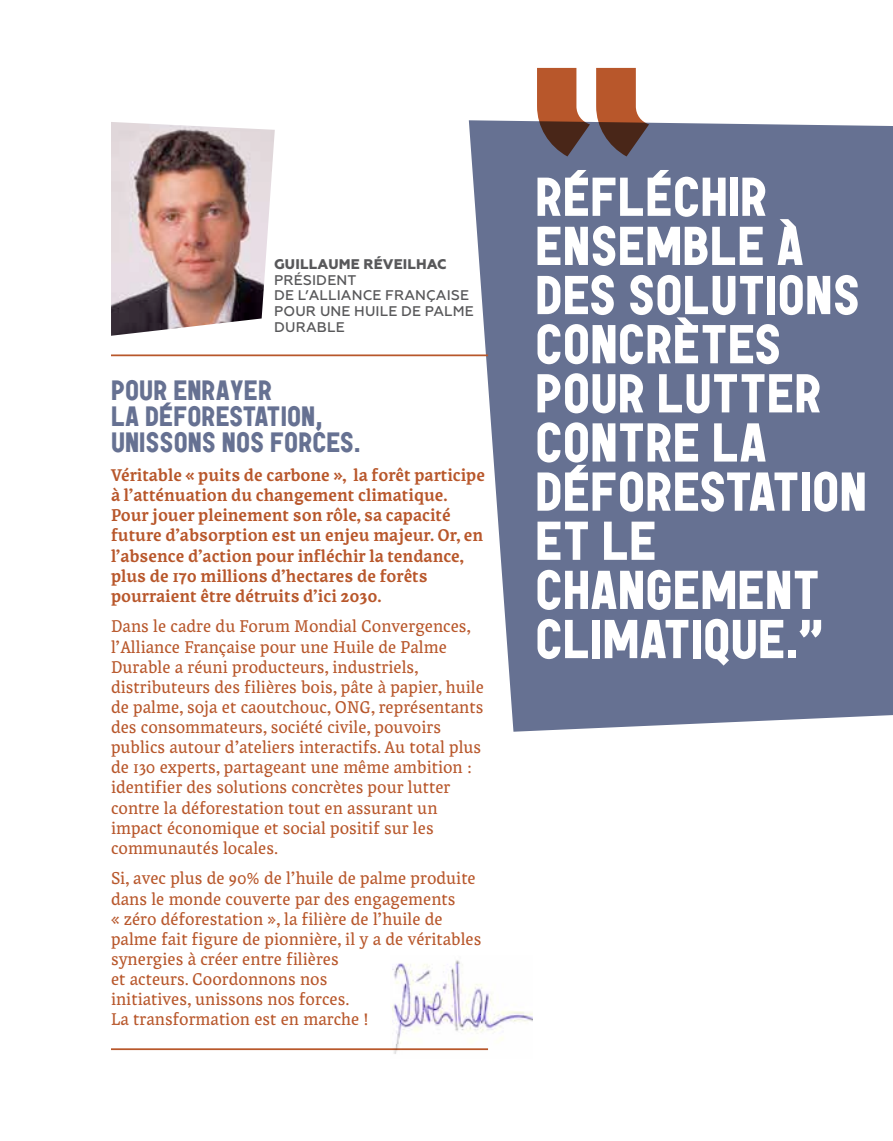
<style>
.page{position:relative;width:893px;height:1141px;background:#fff}
.page>*{position:absolute;margin:0;border:0;box-sizing:border-box;transform-origin:0 0}
.t1{font:900 54.6px/49.2px "Garaje 53 Unicase";color:#fff}
.t2{font:900 28px "Garaje 53 Unicase";color:#667192}
.t3{font:17.5px/20.1px "Coline 1";color:#b8572b}
.t4{font:700 17.5px/20.1px "Coline 1";color:#b8572b}
.t5{font:500 14px/15.8px "Geometria";letter-spacing:.01em;color:#58585a}
.t6{font:800 14px "Geometria";letter-spacing:.01em;color:#58585a}
</style>
<div class="page">
<svg style="left:469px;top:120px;width:424px;height:612px;background:#707a99"></svg>
<svg style="left:537px;top:68px;width:112px;height:88px"></svg>
<img style="left:111px;top:122px;width:164px;height:214px">
<hr style="left:111px;top:354px;width:377px;height:2px;background:#b8572b">
<hr style="left:111px;top:1048px;width:377px;height:2px;background:#b8572b">
<img style="left:391px;top:960px;width:141px;height:94px">
<p class="t6" style="left:274px;top:256px;width:174px">GUILLAUME RÉVEILHAC</p>
<p class="t5" style="left:274px;top:272px;width:201px">PRÉSIDENT<br>DE L’ALLIANCE FRANÇAISE<br>POUR UNE HUILE DE PALME<br>DURABLE</p>
<h2 class="t2" style="left:111px;top:372px;width:15px">POUR</h2>
<h2 class="t2" style="left:173px;top:372px;width:15px">ENRA</h2>
<h2 class="t2" style="left:230px;top:372px;width:29px">YER</h2>
<h2 class="t2" style="left:111px;top:398px;width:49px">LA DÉFORESTATION</h2>
<h2 class="t2" style="left:315px;top:398px;width:9px">,</h2>
<h2 class="t2" style="left:111px;top:425px;width:14px">UNISSONS</h2>
<h2 class="t2" style="left:222px;top:425px;width:63px">NOS FORCES</h2>
<h2 class="t2" style="left:354px;top:425px;width:8px">.</h2>
<p class="t4" style="left:111px;top:465px;width:376px">Véritable « puits de carbone », la forêt participe à l’atténuation du changement climatique.<br>Pour jouer pleinement son rôle, sa capacité future d’absorption est un enjeu majeur. Or, en l’absence d’action pour infléchir la tendance, plus de 170 millions d’hectares de forêts pourraient être détruits d’ici 2030.</p>
<p class="t3" style="left:111px;top:617px;width:374px">Dans le cadre du Forum Mondial Convergences, l’Alliance Française pour une Huile de Palme Durable a réuni producteurs, industriels, distributeurs des filières bois, pâte à papier, huile de palme, soja et caoutchouc, ONG, représentants des consommateurs, société civile, pouvoirs publics autour d’ateliers interactifs. Au total plus de 130 experts, partageant une même ambition : identifier des solutions concrètes pour lutter contre la déforestation tout en assurant un impact économique et social positif sur les communautés locales.</p>
<p class="t3" style="left:111px;top:869px;width:372px">Si, avec plus de 90% de l’huile de palme produite dans le monde couverte par des engagements<br>« zéro déforestation », la filière de l’huile de palme fait figure de pionnière, il y a de véritables synergies à créer entre filières<br>et acteurs. Coordonnons nos<br>initiatives, unissons nos forces.<br>La transformation est en marche !</p>
<h1 class="t1" style="left:535px;top:172px;width:333px">RÉFLÉCHIR<br>ENSEMBLE À<br>DES SOLUTIONS<br>CONCRÈTES<br>POUR LUTTER<br>CONTRE LA<br>DÉFORESTATION<br>ET LE<br>CHANGEMENT<br>CLIMATIQUE.”</h1>
</div>
